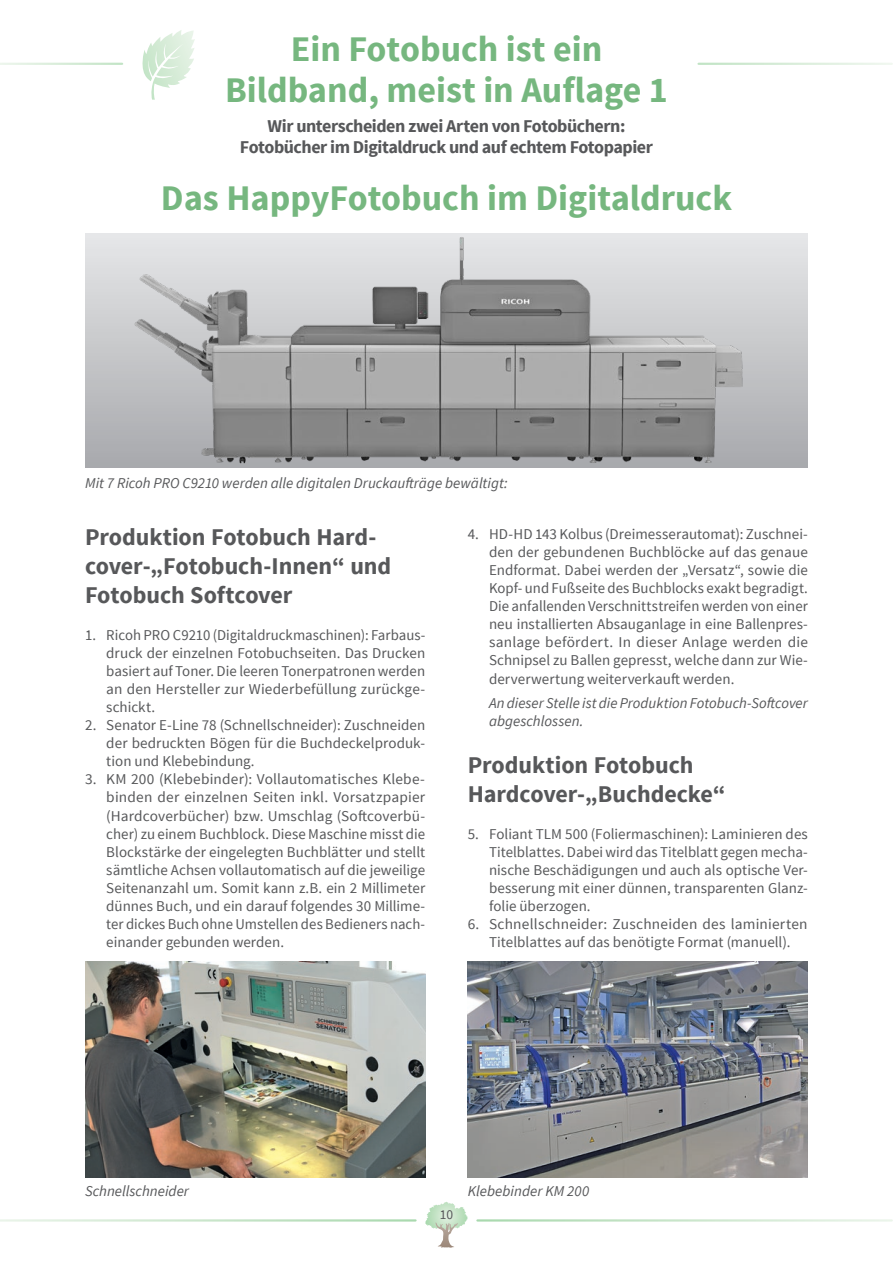
<style>
.page{position:relative;width:893px;height:1263px;background:#fff}
.page>*{position:absolute;margin:0;border:0;box-sizing:border-box;transform-origin:0 0}
.t1{font:700 36px/40.5px "Source Sans Pro";color:#76b77f;text-align:center}
.Subline{font:700 24px/29px "Source Sans Pro";letter-spacing:-.005em;color:#57585a}
.Fließtext_Bold{font:700 18px/21.6px "Source Sans Pro";letter-spacing:-.025em;color:#57585a;text-align:center}
.Fließtext{font:15px/18.1px "Source Sans Pro";letter-spacing:.005em;color:#57585a;text-align:justify}
.Bildtexte{font:italic 15px "Source Sans Pro";color:#57585a}
.Fließtext-2{font:italic 15px/18.1px "Source Sans Pro";color:#57585a}
.t2{font:13.5px "Source Sans Pro";color:#57585a}
</style>
<div class="page">
<svg style="left:446px;top:1202px;width:19px;height:10px"></svg>
<svg style="left:435px;top:1222px;width:23px;height:26px"></svg>
<svg style="left:142px;top:30px;width:53px;height:70px"></svg>
<img style="left:85px;top:234px;width:723px;height:234px">
<img style="left:85px;top:961px;width:340px;height:217px">
<img style="left:468px;top:961px;width:340px;height:217px">
<p class="t1" style="left:225px;top:30px;width:444px">Ein Fotobuch ist ein<br>Bildband, meist in Auflage 1</p>
<p class="Fließtext_Bold" style="left:240px;top:116px;width:415px">Wir unterscheiden zwei Arten von Fotobüchern:<br>Fotobücher im Digitaldruck und auf echtem Fotopapier</p>
<p class="t1" style="left:161px;top:179px;width:573px">Das HappyFotobuch im Digitaldruck</p>
<p class="Bildtexte" style="left:85px;top:473px;width:424px">Mit 7 Ricoh PRO C9210 werden alle digitalen Druckaufträge bewältigt:</p>
<p class="Subline" style="left:85px;top:524px;width:308px">Produktion Fotobuch Hard&shy;cover-„Fotobuch-Innen“ und<br>Fotobuch Softcover</p>
<p class="Fließtext" style="left:106px;top:626px;width:321px;text-indent:-21px">1. Ricoh PRO C9210 (Digitaldruckmaschinen): Farbaus&shy;druck der einzelnen Fotobuchseiten. Das Drucken basiert auf Toner. Die leeren Tonerpatronen werden an den Hersteller zur Wiederbefüllung zurückge&shy;schickt.</p>
<p class="Fließtext" style="left:106px;top:716px;width:320px;text-indent:-21px">2. Senator E-Line 78 (Schnellschneider): Zuschneiden der bedruckten Bögen für die Buchdeckelproduk&shy;tion und Klebebindung.</p>
<p class="Fließtext" style="left:106px;top:770px;width:320px;text-indent:-21px">3. KM 200 (Klebebinder): Vollautomatisches Klebe&shy;binden der einzelnen Seiten inkl. Vorsatzpapier (Hardcoverbücher) bzw. Umschlag (Softcoverbü&shy;cher) zu einem Buchblock. Diese Maschine misst die Blockstärke der eingelegten Buchblätter und stellt sämtliche Achsen vollautomatisch auf die jeweilige Seitenanzahl um. Somit kann z.B. ein 2 Millimeter dünnes Buch, und ein darauf folgendes 30 Millime&shy;ter dickes Buch ohne Umstellen des Bedieners nach&shy;einander gebunden werden.</p>
<p class="Fließtext" style="left:489px;top:525px;width:320px;text-indent:-21px">4. HD-HD 143 Kolbus (Dreimesserautomat): Zuschnei&shy;den der gebundenen Buchblöcke auf das genaue Endformat. Dabei werden der „Versatz“, sowie die Kopf- und Fußseite des Buchblocks exakt begradigt.<br>Die anfallenden Verschnittstreifen werden von einer neu installierten Absauganlage in eine Ballenpres&shy;sanlage befördert. In dieser Anlage werden die Schnipsel zu Ballen gepresst, welche dann zur Wie&shy;derverwertung weiterverkauft werden.</p>
<p class="Fließtext-2" style="left:489px;top:694px;width:320px">An dieser Stelle ist die Produktion Fotobuch-Softcover abgeschlossen.</p>
<p class="Subline" style="left:468px;top:752px;width:259px">Produktion Fotobuch<br>Hardcover-„Buchdecke“</p>
<p class="Fließtext" style="left:489px;top:825px;width:320px;text-indent:-21px">5. Foliant TLM 500 (Foliermaschinen): Laminieren des Titelblattes. Dabei wird das Titelblatt gegen mecha&shy;nische Beschädigungen und auch als optische Ver&shy;besserung mit einer dünnen, transparenten Glanz&shy;folie überzogen.</p>
<p class="Fließtext" style="left:468px;top:915px;width:341px;text-align:center">6. Schnellschneider: Zuschneiden des laminierten<br>Titelblattes auf das benötigte Format (manuell).</p>
<p class="Bildtexte" style="left:85px;top:1181px;width:106px">Schnellschneider</p>
<p class="Bildtexte" style="left:468px;top:1181px;width:123px">Klebebinder KM 200</p>
<p class="t2" style="left:440px;top:1206px;width:15px">10</p>
</div>
